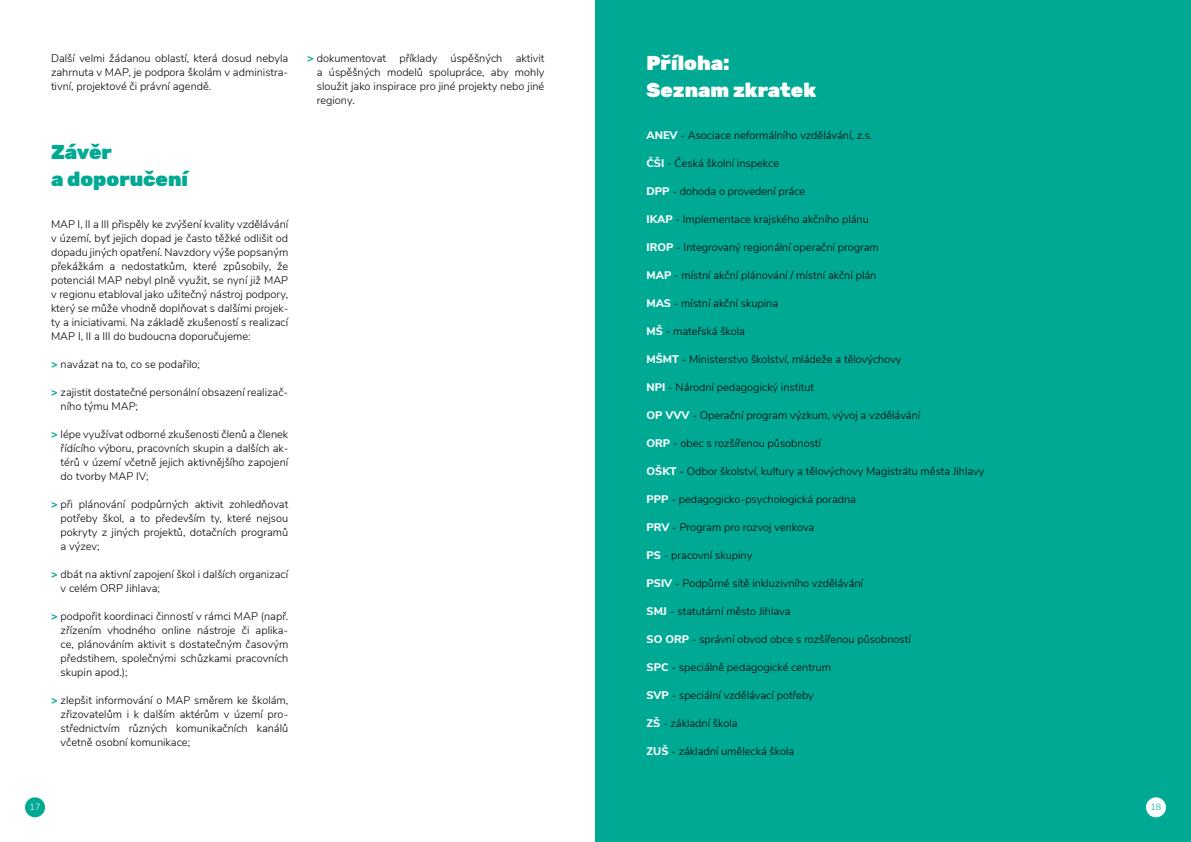
<style>
.page{position:relative;width:1191px;height:842px;background:#fff}
.page>*{position:absolute;margin:0;border:0;box-sizing:border-box;transform-origin:0 0}
.t1{font:900 20px/27px "Rubik";color:#fff}
.t2{font:900 20px/27px "Rubik";color:#00a993}
.t3{font:300 11px/14px "Nunito Sans";color:#000;text-align:justify}
.t4{font:300 9px "Nunito Sans";color:#fff}
.t5{font:300 9px "Nunito Sans";color:#00a993}
.s1{font-weight:800;color:#00a993}
.s2{font-weight:800;color:#fff}
</style>
<div class="page">
<div style="left:595px;top:0;width:596px;height:842px;background:#00a993"></div>
<div style="left:25px;top:797px;width:20px;height:20px;background:#00a993;border-radius:50%"></div>
<div style="left:1146px;top:797px;width:20px;height:20px;background:#fff;border-radius:50%"></div>
<p class="t3" style="left:51px;top:51px;width:239px">Další velmi žádanou oblastí, která dosud nebyla zahrnuta v MAP, je podpora školám v administra&shy;tivní, projektové či právní agendě.</p>
<h1 class="t2" style="left:51px;top:139px;width:138px">Závěr<br>a doporučení</h1>
<p class="t3" style="left:51px;top:217px;width:239px">MAP I, II a III přispěly ke zvýšení kvality vzdělávání v území, byť jejich dopad je často těžké odlišit od dopadu jiných opatření. Navzdory výše popsaným překážkám a nedostatkům, které způsobily, že potenciál MAP nebyl plně využit, se nyní již MAP v regionu etabloval jako užitečný nástroj podpory, který se může vhodně doplňovat s dalšími projek&shy;ty a iniciativami. Na základě zkušeností s realizací MAP I, II a III do budoucna doporučujeme:</p>
<p class="t3" style="left:51px;top:357px;width:150px"><span class="s1">&gt;</span> navázat na to, co se podařilo;</p>
<p class="t3" style="left:61px;top:385px;width:229px;text-indent:-10px"><span class="s1">&gt;</span> zajistit dostatečné personální obsazení realizač&shy;ního týmu MAP;</p>
<p class="t3" style="left:61px;top:427px;width:229px;text-indent:-10px"><span class="s1">&gt;</span> lépe využívat odborné zkušenosti členů a členek řídícího výboru, pracovních skupin a dalších ak&shy;térů v území včetně jejich aktivnějšího zapojení do tvorby MAP IV;</p>
<p class="t3" style="left:61px;top:497px;width:229px;text-indent:-10px"><span class="s1">&gt;</span> při plánování podpůrných aktivit zohledňovat potřeby škol, a to především ty, které nejsou pokryty z jiných projektů, dotačních programů a výzev;</p>
<p class="t3" style="left:61px;top:567px;width:229px;text-indent:-10px"><span class="s1">&gt;</span> dbát na aktivní zapojení škol i dalších organizací v celém ORP Jihlava;</p>
<p class="t3" style="left:61px;top:609px;width:229px;text-indent:-10px"><span class="s1">&gt;</span> podpořit koordinaci činností v rámci MAP (např. zřízením vhodného online nástroje či aplika&shy;ce, plánováním aktivit s dostatečným časovým předstihem, společnými schůzkami pracovních skupin apod.);</p>
<p class="t3" style="left:61px;top:693px;width:229px;text-indent:-10px"><span class="s1">&gt;</span> zlepšit informování o MAP směrem ke školám, zřizovatelům i k dalším aktérům v území pro&shy;střednictvím různých komunikačních kanálů včetně osobní komunikace;</p>
<p class="t3" style="left:317px;top:51px;width:229px;text-indent:-10px"><span class="s1">&gt;</span> dokumentovat příklady úspěšných aktivit a úspěšných modelů spolupráce, aby mohly sloužit jako inspirace pro jiné projekty nebo jiné regiony.</p>
<h1 class="t1" style="left:646px;top:50px;width:171px">Příloha:<br>Seznam zkratek</h1>
<p class="t3" style="left:646px;top:127px;width:227px"><span class="s2">ANEV</span> - Asociace neformálního vzdělávání, z.s.</p>
<p class="t3" style="left:646px;top:155px;width:134px"><span class="s2">ČŠI</span> - Česká školní inspekce</p>
<p class="t3" style="left:646px;top:183px;width:160px"><span class="s2">DPP</span> - dohoda o provedení práce</p>
<p class="t3" style="left:646px;top:211px;width:224px"><span class="s2">IKAP</span> - Implementace krajského akčního plánu</p>
<p class="t3" style="left:646px;top:239px;width:234px"><span class="s2">IROP</span> - Integrovaný regionální operační program</p>
<p class="t3" style="left:646px;top:267px;width:231px"><span class="s2">MAP</span> - místní akční plánování / místní akční plán</p>
<p class="t3" style="left:646px;top:295px;width:133px"><span class="s2">MAS</span> - místní akční skupina</p>
<p class="t3" style="left:646px;top:323px;width:100px"><span class="s2">MŠ</span> - mateřská škola</p>
<p class="t3" style="left:646px;top:351px;width:256px"><span class="s2">MŠMT</span> - Ministerstvo školství, mládeže a tělovýchovy</p>
<p class="t3" style="left:646px;top:379px;width:169px"><span class="s2">NPI</span> - Národní pedagogický institut</p>
<p class="t3" style="left:646px;top:407px;width:275px"><span class="s2">OP VVV</span> - Operační program výzkum, vývoj a vzdělávání</p>
<p class="t3" style="left:646px;top:435px;width:176px"><span class="s2">ORP</span> - obec s rozšířenou působností</p>
<p class="t3" style="left:646px;top:463px;width:339px"><span class="s2">OŠKT</span> - Odbor školství, kultury a tělovýchovy Magistrátu města Jihlavy</p>
<p class="t3" style="left:646px;top:491px;width:211px"><span class="s2">PPP</span> - pedagogicko-psychologická poradna</p>
<p class="t3" style="left:646px;top:519px;width:169px"><span class="s2">PRV</span> - Program pro rozvoj venkova</p>
<p class="t3" style="left:646px;top:547px;width:107px"><span class="s2">PS</span> - pracovní skupiny</p>
<p class="t3" style="left:646px;top:575px;width:218px"><span class="s2">PSIV</span> - Podpůrné sítě inkluzivního vzdělávání</p>
<p class="t3" style="left:646px;top:603px;width:145px"><span class="s2">SMJ</span> - statutární město Jihlava</p>
<p class="t3" style="left:646px;top:631px;width:266px"><span class="s2">SO ORP</span> - správní obvod obce s rozšířenou působností</p>
<p class="t3" style="left:646px;top:659px;width:186px"><span class="s2">SPC</span> - speciálně pedagogické centrum</p>
<p class="t3" style="left:646px;top:687px;width:169px"><span class="s2">SVP</span> - speciální vzdělávací potřeby</p>
<p class="t3" style="left:646px;top:715px;width:93px"><span class="s2">ZŠ</span> - základní škola</p>
<p class="t3" style="left:646px;top:743px;width:149px"><span class="s2">ZUŠ</span> - základní umělecká škola</p>
<p class="t4" style="left:30px;top:801px;width:12px">17</p>
<p class="t5" style="left:1150px;top:801px;width:12px">18</p>
</div>
